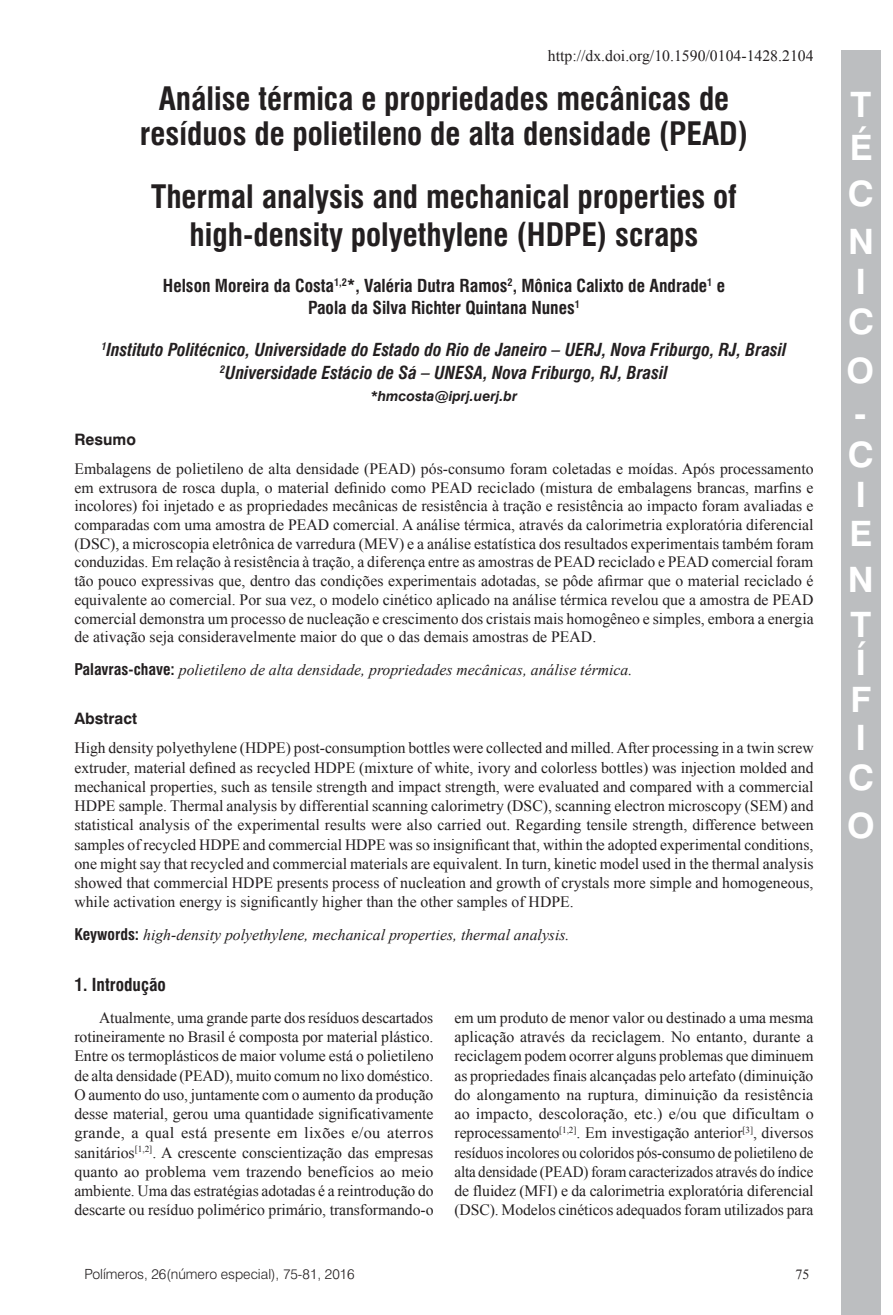
<style>
.page{position:relative;width:893px;height:1315px;background:#fff}
.page>*{position:absolute;margin:0;border:0;box-sizing:border-box;transform-origin:0 0}
.ArticleTypeAlt{font:700 35px/40.6px "Swiss 721 BT";color:#fff}
.ArticleTitle{font:700 condensed 31.5px/35.4px "Swiss 721 BT";color:#231f20;text-align:center}
.ArticleTitle-Trans1{font:700 condensed 31.5px/38.1px "Swiss 721 BT";color:#231f20;text-align:center}
.Affiliations{font:italic 700 condensed 17.5px "Swiss 721 BT";color:#231f20}
.Authors{font:700 condensed 17.5px/21.3px "Swiss 721 BT";color:#231f20;text-align:center}
.Heading1Alt{font:700 condensed 17.5px "Swiss 721 BT";color:#231f20}
.Paragraph{font:15.75px/19.2px "Times New Roman";letter-spacing:-.005em;color:#231f20;text-align:justify}
.Abstract{font:15.75px/18.7px "Times New Roman";color:#231f20;text-align:justify}
.Abstract-Trans1{font:15.75px/19.2px "Times New Roman";color:#231f20;text-align:justify}
.Keywords{font:italic 15.75px "Times New Roman";color:#231f20}
.Keywords-Trans1{font:italic 15.75px "Times New Roman";color:#231f20}
.FootnoteAlt{font:15.75px "Times New Roman";color:#231f20}
.AbstractTitle-Trans1{font:700 15.75px "Swiss 721 BT";color:#231f20}
.AbstractTitle{font:700 15.75px "Swiss 721 BT";color:#231f20}
.t1{font:300 14px "Swiss 721 BT";color:#231f20}
.Correspondence{font:italic 700 14px "Swiss 721 BT";color:#231f20}
.PageNumber{font:14px "Times New Roman";color:#231f20}
.s1{font-family:"Swiss 721 BT";font-weight:700;font-style:normal;font-stretch:condensed}
</style>
<div class="page">
<div style="left:841px;top:50px;width:40px;height:1265px;background:#bcbec0"></div>
<p class="FootnoteAlt" style="left:548px;top:45px;width:267px">http://dx.doi.org/10.1590/0104-1428.2104</p>
<p class="ArticleTitle" style="left:140px;top:80px;width:610px">Análise térmica e propriedades mecânicas de resíduos de polietileno de alta densidade (PEAD)</p>
<p class="ArticleTitle-Trans1" style="left:151px;top:177px;width:587px">Thermal analysis and mechanical properties of high-density polyethylene (HDPE) scraps</p>
<p class="Authors" style="left:163px;top:275px;width:564px">Helson Moreira da Costa<sup>1,2</sup>*, Valéria Dutra Ramos<sup>2</sup>, Mônica Calixto de Andrade<sup>1</sup> e<br>Paola da Silva Richter Quintana Nunes<sup>1</sup></p>
<p class="Affiliations" style="left:101px;top:339px;width:687px"><sup>1</sup>Instituto Politécnico, Universidade do Estado do Rio de Janeiro – UERJ, Nova Friburgo, RJ, Brasil</p>
<p class="Affiliations" style="left:220px;top:362px;width:449px"><sup>2</sup>Universidade Estácio de Sá – UNESA, Nova Friburgo, RJ, Brasil</p>
<p class="Correspondence" style="left:371px;top:388px;width:148px">*hmcosta@iprj.uerj.br</p>
<p class="AbstractTitle" style="left:74px;top:430px;width:63px">Resumo</p>
<p class="Abstract" style="left:74px;top:459px;width:741px">Embalagens de polietileno de alta densidade (PEAD) pós-consumo foram coletadas e moídas. Após processamento em extrusora de rosca dupla, o material definido como PEAD reciclado (mistura de embalagens brancas, marfins e incolores) foi injetado e as propriedades mecânicas de resistência à tração e resistência ao impacto foram avaliadas e comparadas com uma amostra de PEAD comercial. A análise térmica, através da calorimetria exploratória diferencial (DSC), a microscopia eletrônica de varredura (MEV) e a análise estatística dos resultados experimentais também foram conduzidas. Em relação à resistência à tração, a diferença entre as amostras de PEAD reciclado e PEAD comercial foram tão pouco expressivas que, dentro das condições experimentais adotadas, se pôde afirmar que o material reciclado é equivalente ao comercial. Por sua vez, o modelo cinético aplicado na análise térmica revelou que a amostra de PEAD comercial demonstra um processo de nucleação e crescimento dos cristais mais homogêneo e simples, embora a energia de ativação seja consideravelmente maior do que o das demais amostras de PEAD.</p>
<p class="Keywords" style="left:74px;top:659px;width:559px"><span class="s1">Palavras-chave:</span> polietileno de alta densidade, propriedades mecânicas, análise térmica.</p>
<p class="AbstractTitle-Trans1" style="left:74px;top:709px;width:64px">Abstract</p>
<p class="Abstract-Trans1" style="left:74px;top:738px;width:741px">High density polyethylene (HDPE) post-consumption bottles were collected and milled. After processing in a twin screw extruder, material defined as recycled HDPE (mixture of white, ivory and colorless bottles) was injection molded and mechanical properties, such as tensile strength and impact strength, were evaluated and compared with a commercial HDPE sample. Thermal analysis by differential scanning calorimetry (DSC), scanning electron microscopy (SEM) and statistical analysis of the experimental results were also carried out. Regarding tensile strength, difference between samples of recycled HDPE and commercial HDPE was so insignificant that, within the adopted experimental conditions, one might say that recycled and commercial materials are equivalent. In turn, kinetic model used in the thermal analysis showed that commercial HDPE presents process of nucleation and growth of crystals more simple and homogeneous, while activation energy is significantly higher than the other samples of HDPE.</p>
<p class="Keywords-Trans1" style="left:74px;top:924px;width:497px"><span class="s1">Keywords:</span> high-density polyethylene, mechanical properties, thermal analysis.</p>
<p class="Heading1Alt" style="left:74px;top:974px;width:93px">1. Introdução</p>
<p class="Paragraph" style="left:74px;top:1007px;width:361px;text-indent:25px">Atualmente, uma grande parte dos resíduos descartados rotineiramente no Brasil é composta por material plástico.<br>Entre os termoplásticos de maior volume está o polietileno de alta densidade (PEAD), muito comum no lixo doméstico.<br>O aumento do uso, juntamente com o aumento da produção desse material, gerou uma quantidade significativamente grande, a qual está presente em lixões e/ou aterros sanitários<sup>[1,2]</sup>. A crescente conscientização das empresas quanto ao problema vem trazendo benefícios ao meio ambiente. Uma das estratégias adotadas é a reintrodução do descarte ou resíduo polimérico primário, transformando-o</p>
<p class="Paragraph" style="left:454px;top:1007px;width:361px">em um produto de menor valor ou destinado a uma mesma aplicação através da reciclagem. No entanto, durante a reciclagem podem ocorrer alguns problemas que diminuem as propriedades finais alcançadas pelo artefato (diminuição do alongamento na ruptura, diminuição da resistência ao impacto, descoloração, etc.) e/ou que dificultam o reprocessamento<sup>[1,2]</sup>. Em investigação anterior<sup>[3]</sup>, diversos resíduos incolores ou coloridos pós-consumo de polietileno de alta densidade (PEAD) foram caracterizados através do índice de fluidez (MFI) e da calorimetria exploratória diferencial (DSC). Modelos cinéticos adequados foram utilizados para</p>
<p class="t1" style="left:84px;top:1265px;width:272px">Polímeros, 26(número especial), 75-81, 2016</p>
<p class="PageNumber" style="left:796px;top:1265px;width:15px">75</p>
<p class="ArticleTypeAlt" style="left:848px;top:81px;width:28px;line-height:45.9px">T<br>T<br>T<br>T</p>
<p class="ArticleTypeAlt" style="left:848px;top:261px;width:28px;line-height:40.1px">T<br>T</p>
<p class="ArticleTypeAlt" style="left:846px;top:350px;width:29px">T<br>T<br>T<br>T<br>T</p>
<p class="ArticleTypeAlt" style="left:848px;top:557px;width:27px;line-height:45.1px">T<br>T</p>
<p class="ArticleTypeAlt" style="left:848px;top:643px;width:28px;line-height:38.3px">T<br>T<br>T<br>T</p>
<p class="ArticleTypeAlt" style="left:847px;top:805px;width:29px">T</p>
</div>
